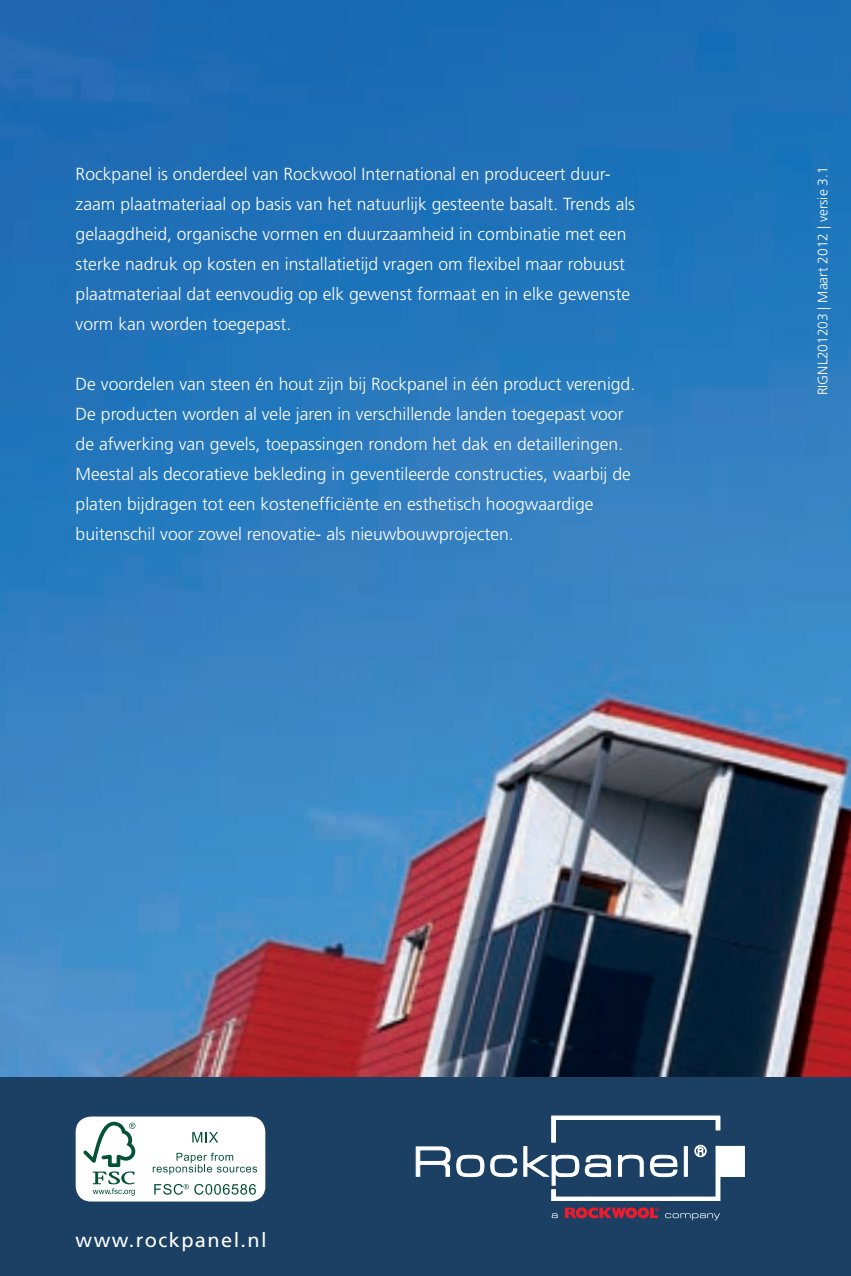
<style>
.page{position:relative;width:851px;height:1276px;background:#fff}
.page>*{position:absolute;margin:0;border:0;box-sizing:border-box;transform-origin:0 0}
.t1{font:20px "Frutiger CE";letter-spacing:.07em;color:#fff}
.t2{font:300 17.5px/30px "Frutiger LT Std";color:#fff}
.t3{font:300 13.75px "Frutiger LT Std";color:#fff}
</style>
<div class="page">
<img style="left:0;top:0;width:850px;height:1077px">
<div style="left:0;top:1077px;width:850px;height:199px;background:#1b4064"></div>
<svg style="left:415px;top:1146px;width:102px;height:31px"></svg>
<svg style="left:523px;top:1115px;width:221px;height:86px"></svg>
<svg style="left:565px;top:1207px;width:94px;height:11px"></svg>
<svg style="left:665px;top:1213px;width:54px;height:7px"></svg>
<svg style="left:551px;top:1213px;width:6px;height:5px"></svg>
<svg style="left:76px;top:1116px;width:189px;height:85px;background:#e2eae7"></svg>
<p class="t2" style="left:76px;top:159px;width:561px">Rockpanel is onderdeel van Rockwool International en produceert duur&shy;zaam plaatmateriaal op basis van het natuurlijk gesteente basalt. Trends als gelaagdheid, organische vormen en duurzaamheid in combinatie met een sterke nadruk op kosten en installatietijd vragen om flexibel maar robuust plaatmateriaal dat eenvoudig op elk gewenst formaat en in elke gewenste vorm kan worden toegepast.</p>
<p class="t2" style="left:76px;top:369px;width:561px">De voordelen van steen én hout zijn bij Rockpanel in één product verenigd.<br>De producten worden al vele jaren in verschillende landen toegepast voor de afwerking van gevels, toepassingen rondom het dak en detailleringen.<br>Meestal als decoratieve bekleding in geventileerde constructies, waarbij de platen bijdragen tot een kostenefficiënte en esthetisch hoogwaardige buitenschil voor zowel renovatie- als nieuwbouwprojecten.</p>
<p class="t3" style="left:815px;top:395px;width:230px;rotate:-90deg">RIGNL201203 | Maart 2012 | versie 3.1</p>
<p class="t1" style="left:76px;top:1228px;width:193px">www.rockpanel.nl</p>
</div>
